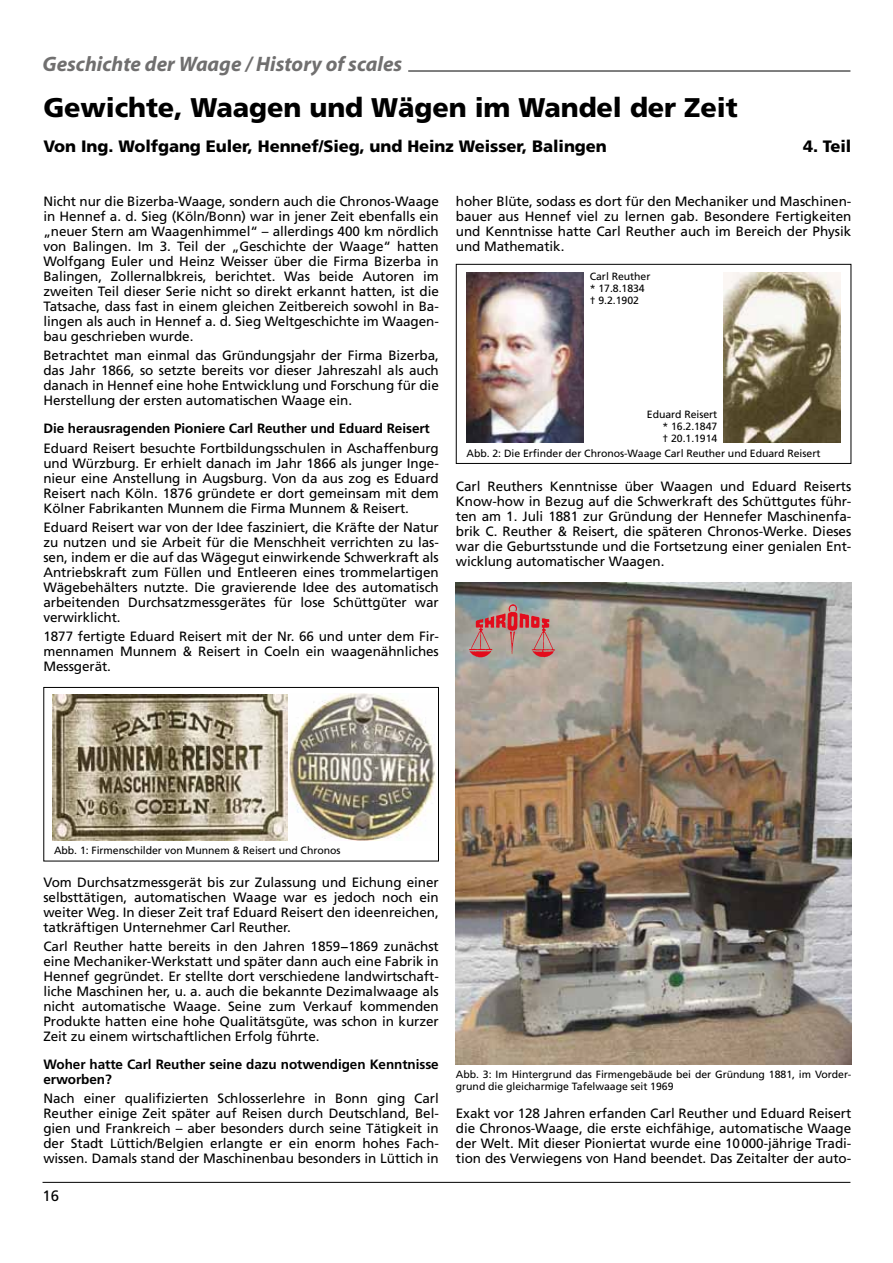
<style>
.page{position:relative;width:893px;height:1263px;background:#fff}
.page>*{position:absolute;margin:0;border:0;box-sizing:border-box;transform-origin:0 0}
.t1{font:900 27px "Frutiger LT";letter-spacing:-.005em;color:#000}
.t2{font:italic 700 21px "Myriad";color:#707172}
.t3{font:900 16.5px "Frutiger LT";letter-spacing:-.005em;color:#000}
.t4{font:15px "Frutiger LT";color:#000}
.t5{font:13.5px/15px "Frutiger LT";letter-spacing:-.005em;color:#000;text-align:justify}
.t6{font:700 13.5px/15px "Frutiger LT";letter-spacing:-.005em;color:#000}
.t7{font:10.5px/12px "Frutiger LT";letter-spacing:-.005em;color:#000}
.s1{color:#706f6f}
</style>
<div class="page">
<hr style="left:43px;top:1182px;width:807px;height:1px;background:#000">
<hr style="left:408px;top:71px;width:442px;height:1px;background:#000">
<img style="left:53px;top:695px;width:234px;height:146px">
<div style="left:43px;top:687px;width:396px;height:174px;border:1px solid #000"></div>
<div style="left:456px;top:264px;width:395px;height:200px;border:1px solid #000"></div>
<img style="left:456px;top:583px;width:395px;height:481px">
<img style="left:289px;top:693px;width:146px;height:147px">
<svg style="left:469px;top:604px;width:86px;height:53px;background:#b38481"></svg>
<img style="left:724px;top:272px;width:117px;height:171px">
<img style="left:466px;top:272px;width:117px;height:171px">
<h2 class="t2" style="left:43px;top:53px;width:360px">Geschichte der Waage<span class="s1">/ History of scales</span></h2>
<h1 class="t1" style="left:43px;top:92px;width:696px">Gewichte, Waagen und Wägen im Wandel der Zeit</h1>
<p class="t3" style="left:43px;top:137px;width:565px">Von Ing. Wolfgang Euler, Hennef/Sieg, und Heinz Weisser, Balingen</p>
<p class="t3" style="left:803px;top:137px;width:50px">4. Teil</p>
<p class="t5" style="left:43px;top:194px;width:397px">Nicht nur die Bizerba-Waage, sondern auch die Chronos-Waage in Hennef a. d. Sieg (Köln/Bonn) war in jener Zeit ebenfalls ein „neuer Stern am Waagenhimmel“ – allerdings 400 km nördlich von Balingen. Im 3. Teil der „Geschichte der Waage“ hatten Wolfgang Euler und Heinz Weisser über die Firma Bizerba in Balingen, Zollernalbkreis, berichtet. Was beide Autoren im zweiten Teil dieser Serie nicht so direkt erkannt hatten, ist die Tatsache, dass fast in einem gleichen Zeitbereich sowohl in Ba&shy;lingen als auch in Hennef a. d. Sieg Weltgeschichte im Waagen&shy;bau geschrieben wurde.</p>
<p class="t5" style="left:43px;top:348px;width:397px">Betrachtet man einmal das Gründungsjahr der Firma Bizerba, das Jahr 1866, so setzte bereits vor dieser Jahreszahl als auch danach in Hennef eine hohe Entwicklung und Forschung für die Herstellung der ersten automatischen Waage ein.</p>
<p class="t6" style="left:43px;top:421px;width:388px">Die herausragenden Pioniere Carl Reuther und Eduard Reisert</p>
<p class="t5" style="left:43px;top:440px;width:397px">Eduard Reisert besuchte Fortbildungsschulen in Aschaffenburg und Würzburg. Er erhielt danach im Jahr 1866 als junger Inge&shy;nieur eine Anstellung in Augsburg. Von da aus zog es Eduard Reisert nach Köln. 1876 gründete er dort gemeinsam mit dem Kölner Fabrikanten Munnem die Firma Munnem &amp; Reisert.</p>
<p class="t5" style="left:43px;top:520px;width:397px">Eduard Reisert war von der Idee fasziniert, die Kräfte der Natur zu nutzen und sie Arbeit für die Menschheit verrichten zu las&shy;sen, indem er die auf das Wägegut einwirkende Schwerkraft als Antriebskraft zum Füllen und Entleeren eines trommelartigen Wägebehälters nutzte. Die gravierende Idee des automatisch arbeitenden Durchsatzmessgerätes für lose Schüttgüter war verwirklicht.</p>
<p class="t5" style="left:43px;top:629px;width:397px">1877 fertigte Eduard Reisert mit der Nr. 66 und unter dem Fir&shy;mennamen Munnem &amp; Reisert in Coeln ein waagenähnliches Messgerät.</p>
<p class="t5" style="left:456px;top:194px;width:397px">hoher Blüte, sodass es dort für den Mechaniker und Maschinen&shy;bauer aus Hennef viel zu lernen gab. Besondere Fertigkeiten und Kenntnisse hatte Carl Reuther auch im Bereich der Physik und Mathematik.</p>
<p class="t7" style="left:590px;top:271px;width:62px">Carl Reuther * 17.8.1834 † 9.2.1902</p>
<p class="t7" style="left:662px;top:409px;width:56px;text-align:justify;text-indent:-16px">Eduard Reisert * 16.2.1847 † 20.1.1914</p>
<p class="t7" style="left:466px;top:447px;width:355px">Abb. 2: Die Erfinder der Chronos-Waage Carl Reuther und Eduard Reisert</p>
<p class="t5" style="left:456px;top:479px;width:397px">Carl Reuthers Kenntnisse über Waagen und Eduard Reiserts Know-how in Bezug auf die Schwerkraft des Schüttgutes führ&shy;ten am 1. Juli 1881 zur Gründung der Hennefer Maschinenfa&shy;brik C. Reuther &amp; Reisert, die späteren Chronos-Werke. Dieses war die Geburtsstunde und die Fortsetzung einer genialen Ent&shy;wicklung automatischer Waagen.</p>
<p class="t7" style="left:54px;top:845px;width:288px">Abb. 1: Firmenschilder von Munnem &amp; Reisert und Chronos</p>
<p class="t5" style="left:43px;top:874px;width:397px">Vom Durchsatzmessgerät bis zur Zulassung und Eichung einer selbsttätigen, automatischen Waage war es jedoch noch ein weiter Weg. In dieser Zeit traf Eduard Reisert den ideenreichen, tatkräftigen Unternehmer Carl Reuther.</p>
<p class="t5" style="left:43px;top:939px;width:397px">Carl Reuther hatte bereits in den Jahren 1859−1869 zunächst eine Mechaniker-Werkstatt und später dann auch eine Fabrik in Hennef gegründet. Er stellte dort verschiedene landwirtschaft&shy;liche Maschinen her, u. a. auch die bekannte Dezimalwaage als nicht automatische Waage. Seine zum Verkauf kommenden Produkte hatten eine hohe Qualitätsgüte, was schon in kurzer Zeit zu einem wirtschaftlichen Erfolg führte.</p>
<p class="t6" style="left:43px;top:1057px;width:397px">Woher hatte Carl Reuther seine dazu notwendigen Kenntnisse erworben?</p>
<p class="t5" style="left:43px;top:1091px;width:397px">Nach einer qualifizierten Schlosserlehre in Bonn ging Carl Reuther einige Zeit später auf Reisen durch Deutschland, Bel&shy;gien und Frankreich – aber besonders durch seine Tätigkeit in der Stadt Lüttich/Belgien erlangte er ein enorm hohes Fach&shy;wissen. Damals stand der Maschinenbau besonders in Lüttich in</p>
<p class="t4" style="left:43px;top:1187px;width:18px">16</p>
<p class="t4" style="left:43px;top:1187px;width:26px">216</p>
<p class="t7" style="left:456px;top:1068px;width:397px">Abb. 3: Im Hintergrund das Firmengebäude bei der Gründung 1881, im Vorder&shy;grund die gleicharmige Tafelwaage seit 1969</p>
<p class="t5" style="left:456px;top:1106px;width:397px">Exakt vor 128 Jahren erfanden Carl Reuther und Eduard Reisert die Chronos-Waage, die erste eichfähige, automatische Waage der Welt. Mit dieser Pioniertat wurde eine 10000-jährige Tradi&shy;tion des Verwiegens von Hand beendet. Das Zeitalter der auto-</p>
</div>
